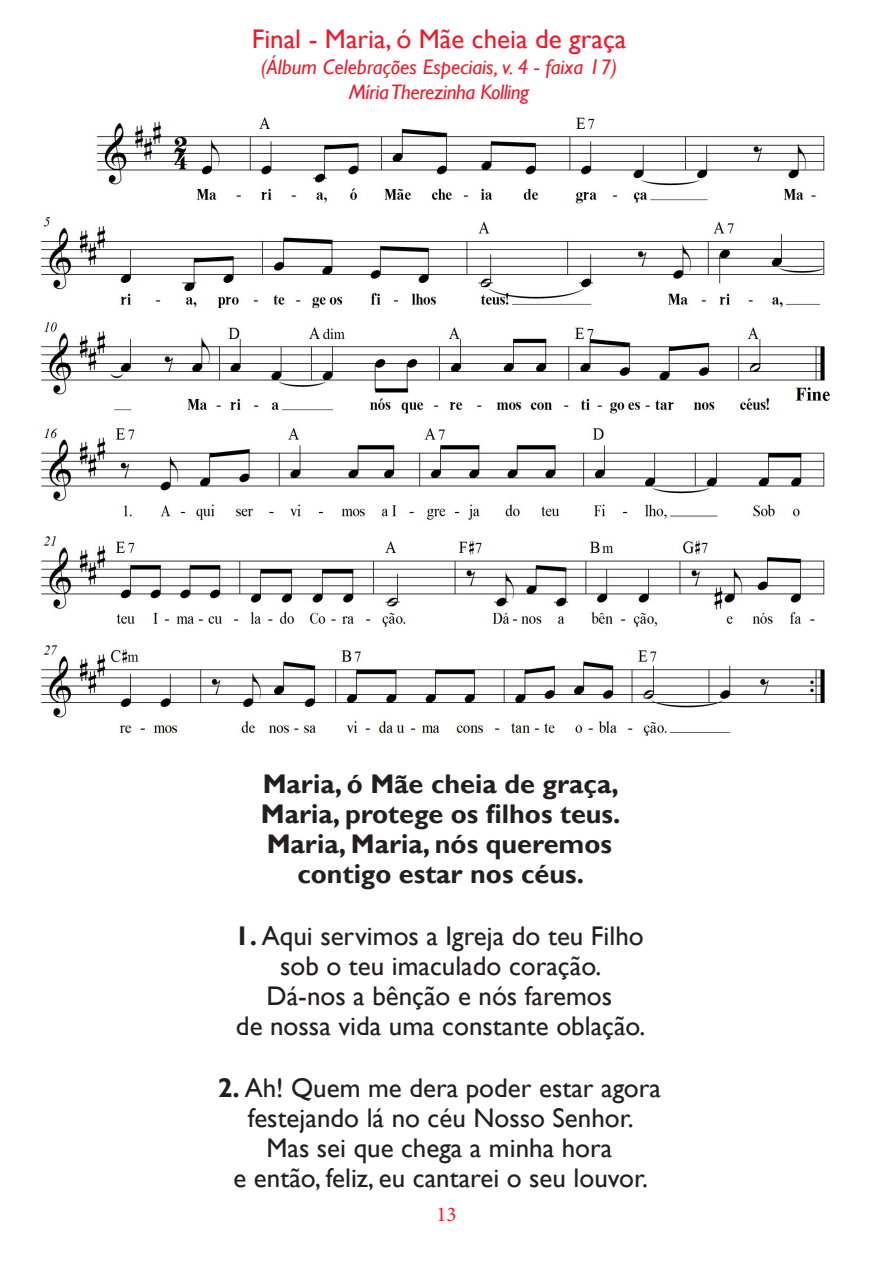
<style>
.page{position:relative;width:893px;height:1263px;background:#fff}
.page>*{position:absolute;margin:0;border:0;box-sizing:border-box;transform-origin:0 0}
.Música{font:27px/30px "Gill Sans";color:#231f20;text-align:center}
.Música-2{font:700 27px "Gill Sans";color:#231f20}
.NOME_DA_MÚSICA{font:27px "Gill Sans";color:#ee1b2d}
.itálico{font:italic 21px "Gill Sans";color:#ee1b2d}
.itálico-2{font:italic 21px "Gill Sans";letter-spacing:-.02em;color:#ee1b2d}
.t1{font:21px "Minion Pro";color:#ee1b2d}
.s1{font-weight:700}
</style>
<div class="page">
<img style="left:41px;top:116px;width:790px;height:621px">
<p class="NOME_DA_MÚSICA" style="left:252px;top:24px;width:376px">Final - Maria, ó Mãe cheia de graça</p>
<p class="itálico" style="left:261px;top:54px;width:358px">(Álbum Celebrações Especiais, v. 4 - faixa 17)</p>
<p class="itálico-2" style="left:349px;top:79px;width:182px">Míria Therezinha Kolling</p>
<p class="Música-2" style="left:263px;top:767px;width:357px">Maria, ó Mãe cheia de graça,</p>
<p class="Música-2" style="left:261px;top:797px;width:361px">Maria, protege os filhos teus.</p>
<p class="Música-2" style="left:267px;top:827px;width:347px">Maria, Maria, nós queremos</p>
<p class="Música-2" style="left:297px;top:857px;width:288px">contigo estar nos céus.</p>
<p class="Música" style="left:235px;top:921px;width:412px"><span class="s1">1.</span> Aqui servimos a Igreja do teu Filho sob o teu imaculado coração.<br>Dá-nos a bênção e nós faremos<br>de nossa vida uma constante oblação.</p>
<p class="Música" style="left:218px;top:1074px;width:445px"><span class="s1">2.</span> Ah! Quem me dera poder estar agora festejando lá no céu Nosso Senhor.<br>Mas sei que chega a minha hora<br>e então, feliz, eu cantarei o seu louvor.</p>
<p class="t1" style="left:436px;top:1200px;width:22px">13</p>
</div>
